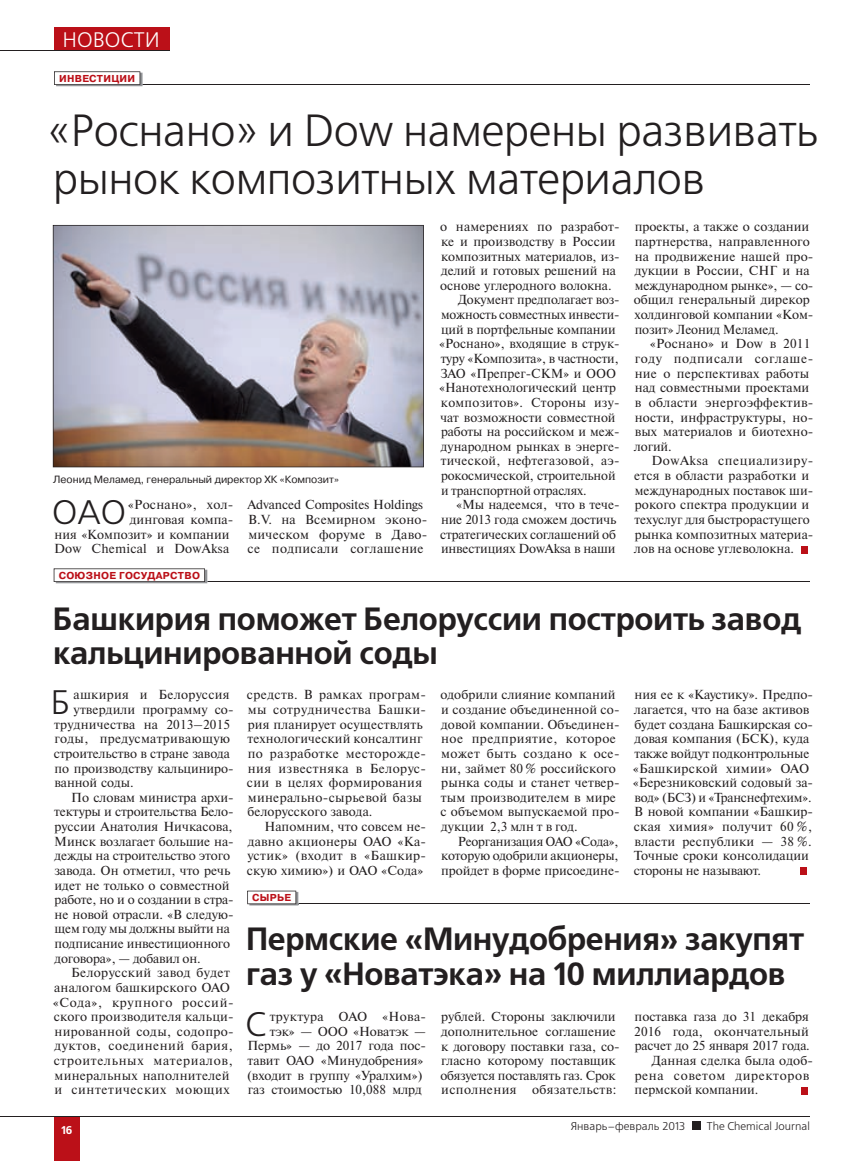
<style>
.page{position:relative;width:864px;height:1161px;background:#fff}
.page>*{position:absolute;margin:0;border:0;box-sizing:border-box;transform-origin:0 0}
.t1{font:45px/48px "Free Set C";letter-spacing:-.01em;color:#231f20}
.t2{font:33.9px "Free Set C";color:#231f20}
.t3{font:700 32.1px/34.5px "Free Set C";letter-spacing:-.01em;color:#231f20}
.t4{font:21px "Free Set C";letter-spacing:.005em;color:#fff}
.t5{font:13.05px/14.7px "Newton C";color:#231f20}
.t6{font:13.05px/14.5px "Newton C";letter-spacing:.025em;color:#231f20}
.t7{font:13.05px "Newton C";letter-spacing:.02em;color:#231f20}
.t8{font:13.05px "Newton C";letter-spacing:.05em;color:#231f20}
.t9{font:13.05px "Newton C";letter-spacing:.045em;color:#231f20}
.t10{font:13.05px "Newton C";letter-spacing:.035em;color:#231f20}
.t11{font:11.25px "Free Set C";color:#231f20}
.t12{font:700 11.25px "Free Set C";color:#fff}
.t13{font:10.5px "Pragmatica C";color:#231f20}
.t14{font:700 10.05px "Pragmatica C";letter-spacing:.03em;color:#bb1018}
</style>
<div class="page">
<hr style="left:140px;top:84px;width:669px;height:1px;background:#231f20">
<svg style="left:54px;top:71px;width:88px;height:14px"></svg>
<div style="left:801px;top:546px;width:7px;height:7px;background:#bb1018"></div>
<img style="left:53px;top:225px;width:370px;height:242px">
<hr style="left:205px;top:581px;width:604px;height:1px;background:#231f20">
<svg style="left:54px;top:568px;width:153px;height:14px"></svg>
<div style="left:799px;top:868px;width:7px;height:7px;background:#bb1018"></div>
<hr style="left:296px;top:903px;width:513px;height:1px;background:#231f20">
<img style="left:249px;top:904px;width:49px;height:1px">
<svg style="left:247px;top:891px;width:51px;height:13px"></svg>
<div style="left:801px;top:1087px;width:7px;height:7px;background:#bb1018"></div>
<div style="left:54px;top:1116px;width:26px;height:45px;background:#bb1018"></div>
<hr style="left:0;top:1116px;width:54px;height:1px;background:#231f20">
<hr style="left:54px;top:1116px;width:755px;height:1px;background:#231f20">
<div style="left:691px;top:1121px;width:9px;height:9px;background:#231f20"></div>
<div style="left:54px;top:27px;width:115px;height:24px;background:#bb1018"></div>
<hr style="left:0;top:51px;width:54px;height:1px;background:#231f20">
<hr style="left:54px;top:51px;width:115px;height:1px;background:#231f20">
<h3 class="t4" style="left:63px;top:31px;width:99px">НОВОСТИ</h3>
<p class="t14" style="left:59px;top:75px;width:78px">ИНВЕСТИЦИИ</p>
<h1 class="t1" style="left:48px;top:110px;width:773px">«Роснано» и Dow намерены развивать рынок композитных материалов</h1>
<p class="t5" style="left:440px;top:221px;width:181px">о намерениях по разработ-</p>
<p class="t5" style="left:441px;top:235px;width:176px">ке и производству в России</p>
<p class="t5" style="left:441px;top:250px;width:180px">композитных материалов, из-</p>
<p class="t5" style="left:441px;top:264px;width:176px">делий и готовых решений на</p>
<p class="t5" style="left:440px;top:279px;width:173px">основе углеродного волокна.</p>
<p class="t5" style="left:458px;top:294px;width:163px">Документ предполагает воз-</p>
<p class="t5" style="left:441px;top:308px;width:180px">можность совместных инвести-</p>
<p class="t5" style="left:441px;top:323px;width:176px">ций в портфельные компании</p>
<p class="t5" style="left:439px;top:338px;width:182px">«Роснано», входящие в струк-</p>
<p class="t5" style="left:440px;top:352px;width:179px">туру «Композита», в частности,</p>
<p class="t5" style="left:440px;top:367px;width:177px">ЗАО «Препрег-СКМ» и ООО</p>
<p class="t5" style="left:439px;top:381px;width:178px">«Нанотехнологический центр</p>
<p class="t6" style="left:441px;top:396px;width:180px">композитов». Стороны изу-</p>
<p class="t5" style="left:440px;top:411px;width:177px">чат возможности совместной</p>
<p class="t5" style="left:441px;top:425px;width:180px">работы на российском и меж-</p>
<p class="t5" style="left:441px;top:440px;width:180px">дународном рынках в энерге-</p>
<p class="t7" style="left:440px;top:456px;width:180px">тической, нефтегазовой, аэ-</p>
<p class="t5" style="left:441px;top:469px;width:176px">рокосмической, строительной</p>
<p class="t5" style="left:441px;top:484px;width:147px">и транспортной отраслях.</p>
<p class="t5" style="left:456px;top:498px;width:165px">«Мы надеемся, что в тече-</p>
<p class="t5" style="left:441px;top:513px;width:177px">ние 2013 года сможем достичь</p>
<p class="t5" style="left:440px;top:528px;width:177px">стратегических соглашений об</p>
<p class="t5" style="left:441px;top:542px;width:176px">инвестициях DowAksa в наши</p>
<p class="t5" style="left:633px;top:221px;width:181px">проекты, а также о создании партнерства, направленного на продвижение нашей про&shy;дукции в России, СНГ и на международном рынке», — со&shy;общил генеральный дирекор холдинговой компании «Ком&shy;позит» Леонид Меламед.</p>
<p class="t5" style="left:634px;top:338px;width:180px;text-indent:16px">«Роснано» и Dow в 2011 году подписали соглаше&shy;ние о перспективах работы над совместными проектами в области энергоэффектив&shy;ности, инфраструктуры, но&shy;вых материалов и биотехно&shy;логий.</p>
<p class="t5" style="left:634px;top:455px;width:181px;text-indent:17px">DowAksa специализиру&shy;ется в области разработки и международных поставок ши&shy;рокого спектра продукции и техуслуг для быстрорастущего рынка композитных материа&shy;лов на основе углеволокна.</p>
<p class="t13" style="left:53px;top:475px;width:287px">Леонид Меламед, генеральный директор ХК «Композит»</p>
<h2 class="t2" style="left:52px;top:498px;width:75px">ОАО</h2>
<p class="t7" style="left:128px;top:500px;width:107px">«Роснано», хол-</p>
<p class="t5" style="left:247px;top:498px;width:181px">Advanced Composites Holdings<br>B.V. на Всемирном эконо&shy;мическом форуме в Даво&shy;се подписали соглашение</p>
<p class="t5" style="left:130px;top:513px;width:105px">динговая компа-</p>
<p class="t5" style="left:55px;top:528px;width:176px">ния «Композит» и компании</p>
<p class="t7" style="left:54px;top:544px;width:176px">Dow Chemical и DowAksa</p>
<p class="t14" style="left:59px;top:572px;width:143px">СОЮЗНОЕ ГОСУДАРСТВО</p>
<h3 class="t3" style="left:53px;top:604px;width:749px">Башкирия поможет Белоруссии построить завод кальцинированной соды</h3>
<h2 class="t2" style="left:51px;top:689px;width:21px">Б</h2>
<p class="t7" style="left:74px;top:690px;width:157px">ашкирия и Белоруссия</p>
<p class="t5" style="left:440px;top:689px;width:181px">одобрили слияние компаний и создание объединенной со&shy;довой компании. Объединен&shy;ное предприятие, которое может быть создано к осе&shy;ни, займет 80 % российского рынка соды и станет четвер&shy;тым производителем в мире с объемом выпускаемой про&shy;дукции 2,3 млн т в год.</p>
<p class="t5" style="left:441px;top:835px;width:180px;text-align:justify;text-indent:17px">Реорганизация ОАО «Сода», которую одобрили акционеры, пройдет в форме присоедине-</p>
<p class="t6" style="left:247px;top:689px;width:181px">средств. В рамках програм&shy;мы сотрудничества Башки&shy;рия планирует осуществлять технологический консалтинг по разработке месторожде&shy;ния известняка в Белорус&shy;сии в целях формирования минерально-сырьевой базы белорусского завода.</p>
<p class="t5" style="left:247px;top:820px;width:181px;text-align:justify;text-indent:18px">Напомним, что совсем не&shy;давно акционеры ОАО «Ка&shy;устик» (входит в «Башкир&shy;скую химию») и ОАО «Сода»</p>
<p class="t5" style="left:632px;top:689px;width:182px">ния ее к «Каустику». Предпо&shy;лагается, что на базе активов будет создана Башкирская со&shy;довая компания (БСК), куда также войдут подконтрольные «Башкирской химии» ОАО «Березниковский содовый за&shy;вод» (БСЗ) и «Транснефтехим».<br>В новой компании «Башкир&shy;ская химия» получит 60 %, власти республики — 38 %.<br>Точные сроки консолидации стороны не называют.</p>
<p class="t5" style="left:74px;top:703px;width:161px">утвердили программу со-</p>
<p class="t5" style="left:54px;top:718px;width:177px">трудничества на 2013–2015</p>
<p class="t6" style="left:55px;top:732px;width:177px">годы, предусматривающую</p>
<p class="t5" style="left:54px;top:747px;width:178px">строительство в стране завода</p>
<p class="t5" style="left:55px;top:762px;width:180px">по производству кальциниро-</p>
<p class="t5" style="left:55px;top:776px;width:81px">ванной соды.</p>
<p class="t5" style="left:71px;top:791px;width:164px">По словам министра архи-</p>
<p class="t5" style="left:54px;top:806px;width:181px">тектуры и строительства Бело-</p>
<p class="t5" style="left:55px;top:820px;width:179px">руссии Анатолия Ничкасова,</p>
<p class="t5" style="left:54px;top:835px;width:181px">Минск возлагает большие на-</p>
<p class="t5" style="left:55px;top:849px;width:177px">дежды на строительство этого</p>
<p class="t5" style="left:54px;top:864px;width:177px">завода. Он отметил, что речь</p>
<p class="t5" style="left:55px;top:879px;width:176px">идет не только о совместной</p>
<p class="t5" style="left:55px;top:893px;width:180px">работе, но и о создании в стра-</p>
<p class="t5" style="left:55px;top:908px;width:180px">не новой отрасли. «В следую-</p>
<p class="t5" style="left:55px;top:923px;width:177px">щем году мы должны выйти на</p>
<p class="t5" style="left:55px;top:937px;width:177px">подписание инвестиционного</p>
<p class="t5" style="left:55px;top:952px;width:148px">договора», — добавил он.</p>
<p class="t6" style="left:71px;top:966px;width:160px">Белорусский завод будет</p>
<p class="t5" style="left:54px;top:981px;width:177px">аналогом башкирского ОАО</p>
<p class="t8" style="left:53px;top:997px;width:182px">«Сода», крупного россий-</p>
<p class="t5" style="left:54px;top:1010px;width:181px">ского производителя кальци-</p>
<p class="t6" style="left:55px;top:1025px;width:180px">нированной соды, содопро-</p>
<p class="t10" style="left:55px;top:1041px;width:180px">дуктов, соединений бария,</p>
<p class="t8" style="left:54px;top:1056px;width:180px">строительных материалов,</p>
<p class="t7" style="left:54px;top:1070px;width:176px">минеральных наполнителей</p>
<p class="t9" style="left:54px;top:1085px;width:177px">и синтетических моющих</p>
<p class="t14" style="left:252px;top:894px;width:40px">СЫРЬЕ</p>
<h3 class="t3" style="left:246px;top:924px;width:559px">Пермские «Минудобрения» закупят газ у «Новатэка» на 10 миллиардов</h3>
<h2 class="t2" style="left:245px;top:1010px;width:22px">С</h2>
<p class="t6" style="left:269px;top:1010px;width:158px">труктура ОАО «Нова-</p>
<p class="t5" style="left:440px;top:1010px;width:181px">рублей. Стороны заключили дополнительное соглашение к договору поставки газа, со&shy;гласно которому поставщик обязуется поставлять газ. Срок исполнения обязательств:</p>
<p class="t5" style="left:634px;top:1010px;width:176px">поставка газа до 31 декабря</p>
<p class="t5" style="left:634px;top:1025px;width:176px">2016 года, окончательный</p>
<p class="t5" style="left:634px;top:1040px;width:177px">расчет до 25 января 2017 года.</p>
<p class="t5" style="left:651px;top:1054px;width:163px">Данная сделка была одоб-</p>
<p class="t9" style="left:634px;top:1070px;width:176px">рена советом директоров</p>
<p class="t5" style="left:634px;top:1083px;width:125px">пермской компании.</p>
<p class="t5" style="left:269px;top:1025px;width:158px">тэк» — ООО «Новатэк —</p>
<p class="t5" style="left:247px;top:1040px;width:180px">Пермь» — до 2017 года пос-</p>
<p class="t5" style="left:247px;top:1054px;width:177px">тавит ОАО «Минудобрения»</p>
<p class="t5" style="left:247px;top:1069px;width:177px">(входит в группу «Уралхим»)</p>
<p class="t5" style="left:248px;top:1083px;width:176px">газ стоимостью 10,088 млрд</p>
<p class="t12" style="left:61px;top:1125px;width:13px">16</p>
<p class="t11" style="left:570px;top:1121px;width:116px">Январь–февраль 2013</p>
<p class="t11" style="left:706px;top:1121px;width:104px">The Chemical Journal</p>
</div>
